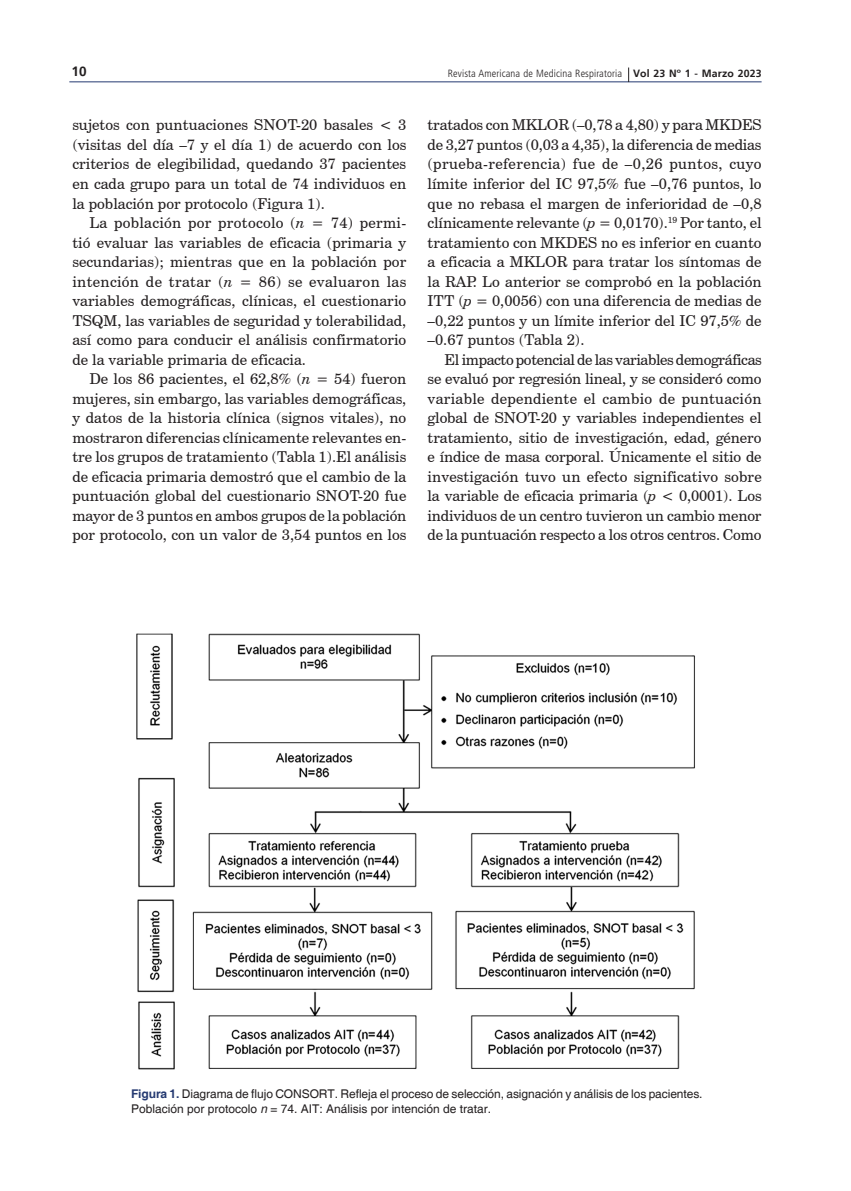
<style>
.page{position:relative;width:851px;height:1191px;background:#fff}
.page>*{position:absolute;margin:0;border:0;box-sizing:border-box;transform-origin:0 0}
.t1{font:15px/19.5px "Century Schoolbook BT";color:#231f20;text-align:justify}
.t2{font:700 13.5px "Frutiger";color:#231f20}
.t3{font:12px/15.8px "Helvetica";letter-spacing:-.005em;color:#231f20}
.t4{font:300 condensed 10.5px "Frutiger LT Std";letter-spacing:.01em;color:#231f20}
.s1{font-family:"Frutiger";font-weight:700;font-stretch:normal}
.s2{font-style:italic}
.s3{font-weight:700;color:#253a71}
</style>
<div class="page">
<hr style="left:69px;top:81px;width:692px;height:1px;background:#253a71">
<svg style="left:628px;top:67px;width:1px;height:15px"></svg>
<img style="left:136px;top:633px;width:559px;height:437px">
<p class="t2" style="left:71px;top:63px;width:17px">10</p>
<p class="t4" style="left:448px;top:67px;width:315px">Revista Americana de Medicina Respiratoria <span class="s1">Vol 23 Nº 1 - Marzo 2023</span></p>
<p class="t1" style="left:72px;top:115px;width:335px">sujetos con puntuaciones SNOT-20 basales &lt; 3 (visitas del día –7 y el día 1) de acuerdo con los criterios de elegibilidad, quedando 37 pacientes en cada grupo para un total de 74 individuos en la población por protocolo (Figura 1).</p>
<p class="t1" style="left:72px;top:213px;width:335px;text-indent:17px">La población por protocolo (<span class="s2">n</span> = 74) permi&shy;tió evaluar las variables de eficacia (primaria y secundarias); mientras que en la población por intención de tratar (<span class="s2">n</span> = 86) se evaluaron las variables demográficas, clínicas, el cuestionario TSQM, las variables de seguridad y tolerabilidad, así como para conducir el análisis confirmatorio de la variable primaria de eficacia.</p>
<p class="t1" style="left:72px;top:369px;width:335px;text-indent:17px">De los 86 pacientes, el 62,8% (<span class="s2">n</span> = 54) fueron mujeres, sin embargo, las variables demográficas, y datos de la historia clínica (signos vitales), no mostraron diferencias clínicamente relevantes en&shy;tre los grupos de tratamiento (Tabla 1).El análisis de eficacia primaria demostró que el cambio de la puntuación global del cuestionario SNOT-20 fue mayor de 3 puntos en ambos grupos de la población por protocolo, con un valor de 3,54 puntos en los</p>
<p class="t1" style="left:427px;top:115px;width:335px">tratados con MKLOR (–0,78 a 4,80) y para MKDES de 3,27 puntos (0,03 a 4,35), la diferencia de medias (prueba-referencia) fue de –0,26 puntos, cuyo límite inferior del IC 97,5% fue –0,76 puntos, lo que no rebasa el margen de inferioridad de –0,8 clínicamente relevante (<span class="s2">p</span> = 0,0170).<sup>19</sup> Por tanto, el tratamiento con MKDES no es inferior en cuanto a eficacia a MKLOR para tratar los síntomas de la RAP. Lo anterior se comprobó en la población ITT (<span class="s2">p</span> = 0,0056) con una diferencia de medias de –0,22 puntos y un límite inferior del IC 97,5% de –0.67 puntos (Tabla 2).</p>
<p class="t1" style="left:427px;top:349px;width:335px;text-indent:17px">El impacto potencial de las variables demográficas se evaluó por regresión lineal, y se consideró como variable dependiente el cambio de puntuación global de SNOT-20 y variables independientes el tratamiento, sitio de investigación, edad, género e índice de masa corporal. Únicamente el sitio de investigación tuvo un efecto significativo sobre la variable de eficacia primaria (<span class="s2">p</span> &lt; 0,0001). Los individuos de un centro tuvieron un cambio menor de la puntuación respecto a los otros centros. Como</p>
<p class="t3" style="left:131px;top:1086px;width:573px"><span class="s3">Figura 1.</span> Diagrama de flujo CONSORT. Refleja el proceso de selección, asignación y análisis de los pacientes.<br>Población por protocolo <span class="s2">n</span> = 74. AIT: Análisis por intención de tratar.</p>
</div>
